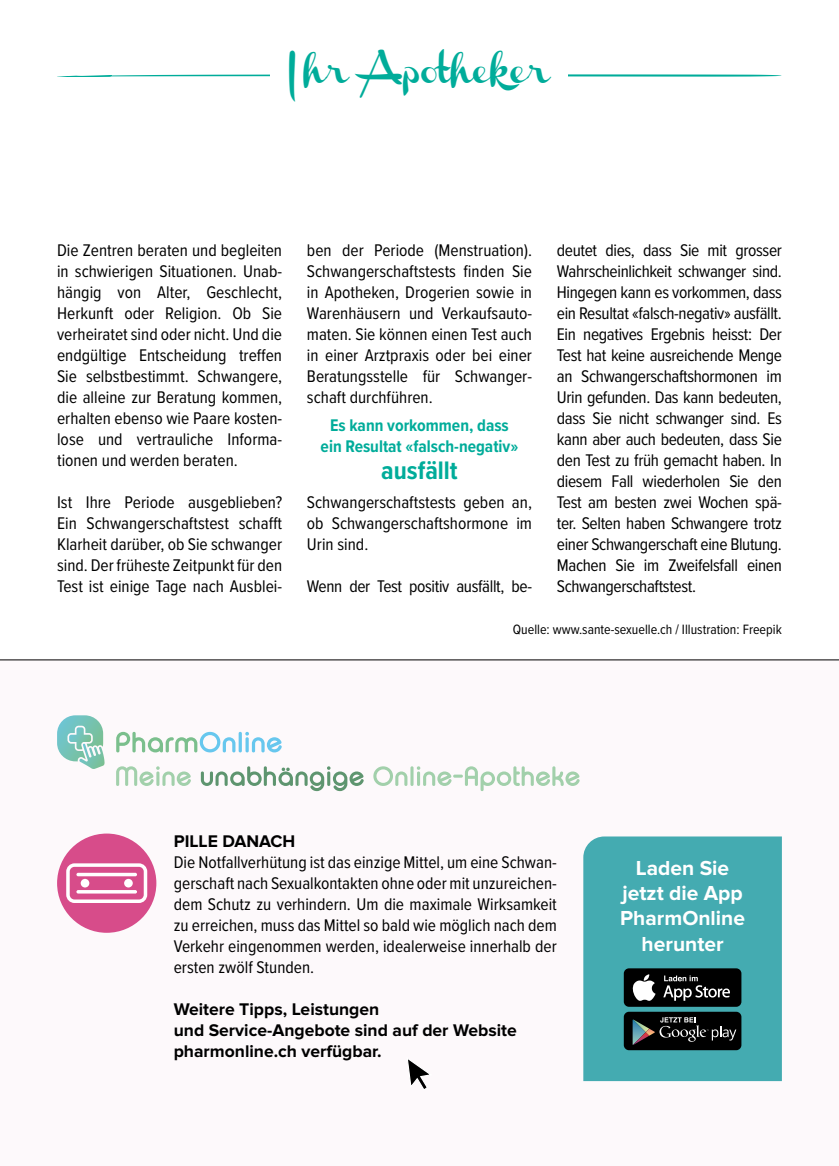
<style>
.page{position:relative;width:839px;height:1166px;background:#fff}
.page>*{position:absolute;margin:0;border:0;box-sizing:border-box;transform-origin:0 0}
.t1{font:26.25px "Channel";color:#00ac9a}
.t2{font:700 26.25px "Proxima Nova Cond";color:#00ac9a}
.t3{font:700 21px/25.2px "Proxima Nova";color:#fff;text-align:center}
.t4{font:17.5px/21px "Proxima Nova Cond";color:#000;text-align:justify}
.t5{font:700 17.5px/21px "Proxima Nova";color:#000}
.t6{font:700 17.5px/21px "Proxima Nova Cond";color:#00ac9a;text-align:center}
.t7{font:17.5px "Proxima Nova Cond";letter-spacing:-.02em;color:#000}
.t8{font:14px "Proxima Nova Cond";color:#000}
</style>
<div class="page">
<div style="left:1px;top:660px;width:837px;height:506px;background:#fdf9fb"></div>
<hr style="left:0;top:659px;width:838px;height:1px;background:#000">
<svg style="left:408px;top:1059px;width:21px;height:30px"></svg>
<div style="left:57px;top:833px;width:99px;height:100px;background:#d74c8a;border-radius:50%"></div>
<svg style="left:66px;top:863px;width:81px;height:40px"></svg>
<svg style="left:57px;top:74px;width:725px;height:3px"></svg>
<div style="left:270px;top:50px;width:298px;height:48px;background:#fff"></div>
<svg style="left:116px;top:732px;width:166px;height:20px"></svg>
<svg style="left:57px;top:715px;width:48px;height:54px"></svg>
<svg style="left:373px;top:766px;width:206px;height:25px"></svg>
<svg style="left:201px;top:766px;width:162px;height:25px"></svg>
<svg style="left:116px;top:766px;width:75px;height:20px"></svg>
<div style="left:583px;top:836px;width:198px;height:245px;background:#44abb1"></div>
<div style="left:623px;top:968px;width:118px;height:39px;background:#000;border-radius:5px"></div>
<svg style="left:632px;top:974px;width:23px;height:27px"></svg>
<svg style="left:663px;top:975px;width:66px;height:26px"></svg>
<div style="left:623px;top:1012px;width:118px;height:38px;background:#000;border-radius:5px"></div>
<svg style="left:632px;top:1017px;width:104px;height:28px"></svg>
<h1 class="t1" style="left:288px;top:58px;width:264px">Ihr Apotheker</h1>
<p class="t4" style="left:57px;top:239px;width:226px">Die Zentren beraten und begleiten in schwierigen Situationen. Unab&shy;hängig von Alter, Geschlecht, Herkunft oder Religion. Ob Sie verheiratet sind oder nicht. Und die endgültige Entscheidung treffen Sie selbstbestimmt. Schwangere, die alleine zur Beratung kommen, erhalten ebenso wie Paare kosten&shy;lose und vertrauliche Informa&shy;tionen und werden beraten.</p>
<p class="t4" style="left:57px;top:491px;width:226px">Ist Ihre Periode ausgeblieben?<br>Ein Schwangerschaftstest schafft Klarheit darüber, ob Sie schwanger sind. Der früheste Zeitpunkt für den Test ist einige Tage nach Ausblei-</p>
<p class="t4" style="left:307px;top:239px;width:226px">ben der Periode (Menstruation).<br>Schwangerschaftstests finden Sie in Apotheken, Drogerien sowie in Warenhäusern und Verkaufsauto&shy;maten. Sie können einen Test auch in einer Arztpraxis oder bei einer Beratungsstelle für Schwanger&shy;schaft durchführen.</p>
<p class="t6" style="left:320px;top:414px;width:199px">Es kann vorkommen, dass ein Resultat «falsch-negativ»</p>
<h1 class="t2" style="left:381px;top:450px;width:78px">ausfällt</h1>
<p class="t4" style="left:307px;top:491px;width:226px">Schwangerschaftstests geben an, ob Schwangerschaftshormone im Urin sind.</p>
<p class="t7" style="left:307px;top:573px;width:226px">Wenn der Test positiv ausfällt, be-</p>
<p class="t4" style="left:556px;top:239px;width:226px">deutet dies, dass Sie mit grosser Wahrscheinlichkeit schwanger sind.<br>Hingegen kann es vorkommen, dass ein Resultat «falsch-negativ» ausfällt.<br>Ein negatives Ergebnis heisst: Der Test hat keine ausreichende Menge an Schwangerschaftshormonen im Urin gefunden. Das kann bedeuten, dass Sie nicht schwanger sind. Es kann aber auch bedeuten, dass Sie den Test zu früh gemacht haben. In diesem Fall wiederholen Sie den Test am besten zwei Wochen spä&shy;ter. Selten haben Schwangere trotz einer Schwangerschaft eine Blutung.<br>Machen Sie im Zweifelsfall einen Schwangerschaftstest.</p>
<p class="t8" style="left:513px;top:619px;width:270px">Quelle: www.sante-sexuelle.ch / Illustration: Freepik</p>
<p class="t5" style="left:174px;top:831px;width:123px">PILLE DANACH</p>
<p class="t4" style="left:174px;top:851px;width:384px">Die Notfallverhütung ist das einzige Mittel, um eine Schwan&shy;gerschaft nach Sexualkontakten ohne oder mit unzureichen&shy;dem Schutz zu verhindern. Um die maximale Wirksamkeit zu erreichen, muss das Mittel so bald wie möglich nach dem Verkehr eingenommen werden, idealerweise innerhalb der ersten zwölf Stunden.</p>
<p class="t5" style="left:174px;top:999px;width:344px">Weitere Tipps, Leistungen<br>und Service-Angebote sind auf der Website pharmonline.ch verfügbar.</p>
<p class="t3" style="left:620px;top:856px;width:126px">Laden Sie jetzt die App<br>PharmOnline herunter</p>
</div>
